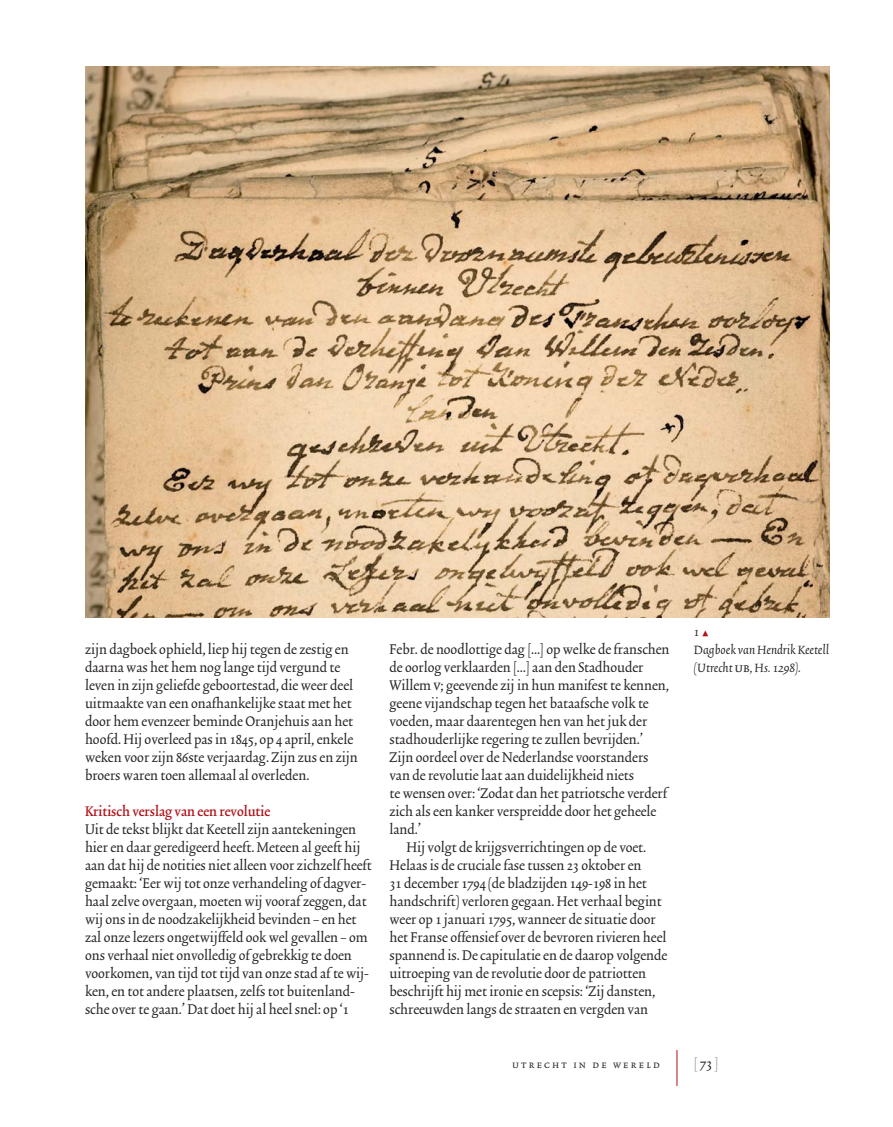
<style>
.page{position:relative;width:893px;height:1127px;background:#fff}
.page>*{position:absolute;margin:0;border:0;box-sizing:border-box;transform-origin:0 0}
.t1{font:16.5px/18px "Trinite No 2 Rom Con";color:#231f20}
.t2{font:16.5px "Trinite No 2 Rom Con";color:#939598}
.t3{font:italic 15px/18px "Trinite No 2";color:#231f20}
.t4{font:12px "Trinite No 2 Rom Con Exp";letter-spacing:.185em;color:#231f20}
.s1{font-family:"Trinite No 2 Med Con";color:#b01016}
.s2{font-family:"Trinite No 2 Rom Con Exp"}
.s3{font-family:"Newspaper Pi BT";font-style:normal;font-size:7.5px;color:#b01016}
.s4{font-family:"Trinite No 2 Rom Con Exp";font-style:normal}
.s5{color:#231f20}
</style>
<div class="page">
<hr style="left:677px;top:1050px;width:1px;height:36px;background:#b01016">
<img style="left:85px;top:66px;width:744px;height:552px">
<p class="t1" style="left:85px;top:641px;width:274px">zijn dagboek ophield, liep hij tegen de zestig en daarna was het hem nog lange tijd vergund te leven in zijn geliefde geboortestad, die weer deel uitmaakte van een onafhankelijke staat met het door hem evenzeer beminde Oranjehuis aan het hoofd. Hij overleed pas in 1845, op 4 april, enkele weken voor zijn 86ste verjaardag. Zijn zus en zijn broers waren toen allemaal al overleden.</p>
<p class="t1" style="left:85px;top:803px;width:288px"><span class="s1">Kritisch verslag van een revolutie<br></span>Uit de tekst blijkt dat Keetell zijn aantekeningen hier en daar geredigeerd heeft. Meteen al geeft hij aan dat hij de notities niet alleen voor zichzelf heeft gemaakt: ‘Eer wij tot onze verhandeling of dagver&shy;haal zelve overgaan, moeten wij vooraf zeggen, dat wij ons in de noodzakelijkheid bevinden – en het zal onze lezers ongetwijffeld ook wel gevallen – om ons verhaal niet onvolledig of gebrekkig te doen voorkomen, van tijd tot tijd van onze stad af te wij&shy;ken, en tot andere plaatsen, zelfs tot buitenland&shy;sche over te gaan.’ Dat doet hij al heel snel: op ‘1</p>
<p class="t1" style="left:389px;top:641px;width:281px">Febr. de noodlottige dag […] op welke de franschen</p>
<p class="t1" style="left:389px;top:659px;width:255px">de oorlog verklaarden […] aan den Stadhouder</p>
<p class="t1" style="left:389px;top:677px;width:281px">Willem <span class="s2">v</span>; geevende zij in hun manifest te kennen,</p>
<p class="t1" style="left:389px;top:695px;width:261px">geene vijandschap tegen het bataafsche volk te</p>
<p class="t1" style="left:389px;top:713px;width:259px">voeden, maar daarentegen hen van het juk der</p>
<p class="t1" style="left:389px;top:731px;width:255px">stadhouderlijke regering te zullen bevrijden.’</p>
<p class="t1" style="left:389px;top:749px;width:260px">Zijn oordeel over de Nederlandse voorstanders</p>
<p class="t1" style="left:389px;top:767px;width:246px">van de revolutie laat aan duidelijkheid niets</p>
<p class="t1" style="left:389px;top:785px;width:279px">te wensen over: ‘Zodat dan het patriotsche verderf</p>
<p class="t1" style="left:389px;top:803px;width:268px">zich als een kanker verspreidde door het geheele</p>
<p class="t1" style="left:389px;top:821px;width:33px">land.’</p>
<p class="t1" style="left:406px;top:839px;width:241px">Hij volgt de krijgsverrichtingen op de voet.</p>
<p class="t1" style="left:389px;top:857px;width:253px">Helaas is de cruciale fase tussen 23 oktober en</p>
<p class="t1" style="left:389px;top:875px;width:259px">31 december 1794 (de bladzijden 149-198 in het</p>
<p class="t1" style="left:389px;top:893px;width:274px">handschrift) verloren gegaan. Het verhaal begint</p>
<p class="t1" style="left:389px;top:911px;width:268px">weer op 1 januari 1795, wanneer de situatie door</p>
<p class="t1" style="left:389px;top:929px;width:278px">het Franse offensief over de bevroren rivieren heel</p>
<p class="t1" style="left:389px;top:947px;width:279px">spannend is. De capitulatie en de daarop volgende</p>
<p class="t1" style="left:389px;top:965px;width:258px">uitroeping van de revolutie door de patriotten</p>
<p class="t1" style="left:389px;top:983px;width:267px">beschrijft hij met ironie en scepsis: ‘Zij dansten,</p>
<p class="t1" style="left:389px;top:1001px;width:260px">schreeuwden langs de straaten en vergden van</p>
<p class="t3" style="left:694px;top:623px;width:137px">1<span class="s3">-<br></span>Dagboek van Hendrik Keetell (Utrecht <span class="s4">ub</span>, Hs. 1298).</p>
<p class="t4" style="left:512px;top:1057px;width:149px">utrecht in de wereld</p>
<p class="t2" style="left:694px;top:1056px;width:26px">[<span class="s5">73</span>]</p>
</div>
